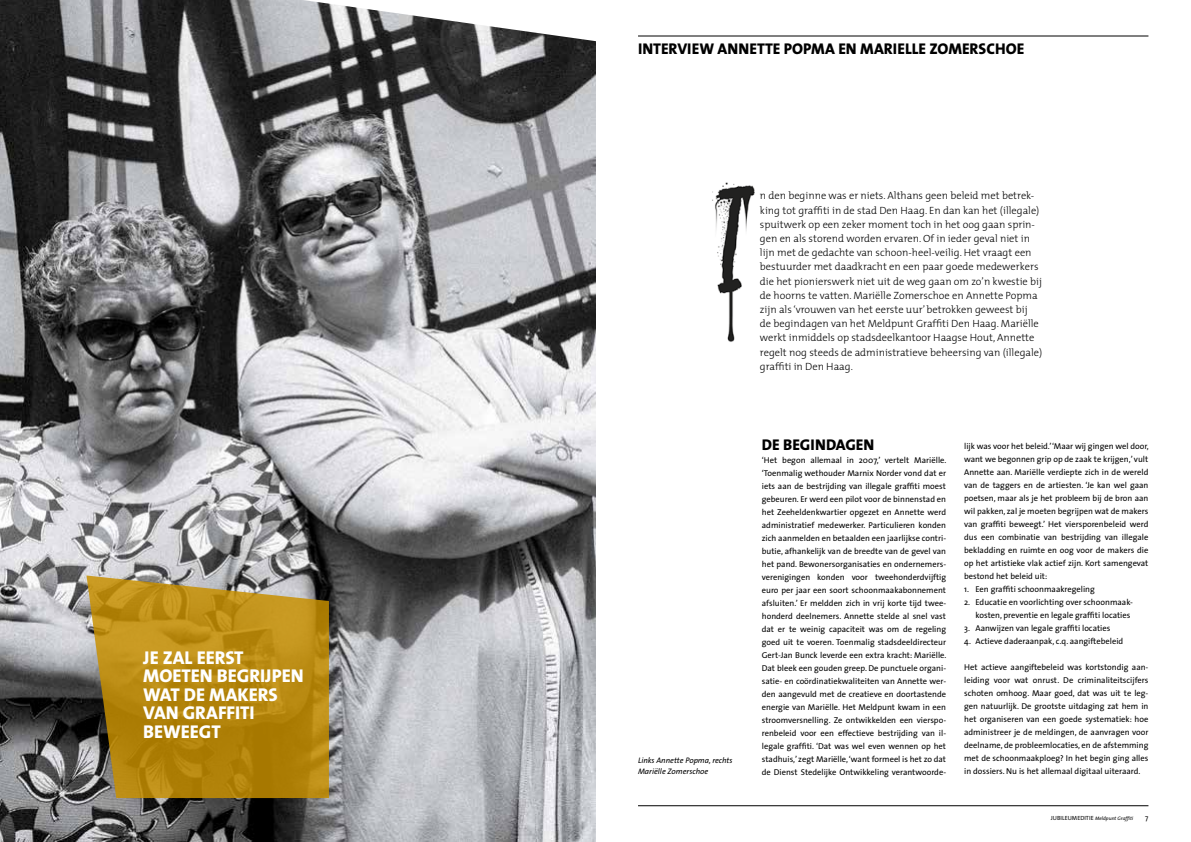
<style>
.page{position:relative;width:1191px;height:842px;background:#fff}
.page>*{position:absolute;margin:0;border:0;box-sizing:border-box;transform-origin:0 0}
.t1{font:800 18.6px/18.4px "The Mix";color:#fff}
.t2{font:800 15.6px "The Mix";color:#000}
.t3{font:300 10.5px/14.2px "The Mix";color:#000}
.t4{font:8.5px/13px "The Sans";color:#000;text-align:justify}
.t5{font:italic 8px/11px "The Sans";color:#000}
.t6{font:7px "The Sans";color:#000}
.t7{font:italic 5px "The Mix";color:#000}
.s1{font-family:"The Sans";font-style:normal;font-size:6px}
</style>
<div class="page">
<img style="left:712px;top:182px;width:43px;height:160px">
<img style="left:0;top:0;width:595px;height:842px">
<hr style="left:638px;top:36px;width:510px;height:1px;background:#000">
<hr style="left:638px;top:805px;width:510px;height:1px;background:#000">
<svg style="left:303px;top:0;width:293px;height:43px"></svg>
<svg style="left:86px;top:575px;width:243px;height:223px;background:#b0871d"></svg>
<h1 class="t1" style="left:143px;top:648px;width:162px">JE ZAL EERST<br>MOETEN BEGRIJPEN<br>WAT DE MAKERS<br>VAN GRAFFITI<br>BEWEEGT</h1>
<h2 class="t2" style="left:638px;top:35px;width:388px">INTERVIEW ANNETTE POPMA EN MARIELLE ZOMERSCHOE</h2>
<p class="t5" style="left:638px;top:755px;width:96px">Links Annette Popma, rechts<br>Mariëlle Zomerschoe</p>
<p class="t3" style="left:760px;top:188px;width:284px">n den beginne was er niets. Althans geen beleid met betrek&shy;king tot graffiti in de stad Den Haag. En dan kan het (illegale) spuitwerk op een zeker moment toch in het oog gaan sprin&shy;gen en als storend worden ervaren. Of in ieder geval niet in lijn met de gedachte van schoon-heel-veilig. Het vraagt een bestuurder met daadkracht en een paar goede medewerkers die het pionierswerk niet uit de weg gaan om zo’n kwestie bij de hoorns te vatten. Mariëlle Zomerschoe en Annette Popma zijn als ‘vrouwen van het eerste uur’ betrokken geweest bij<br>de begindagen van het Meldpunt Graffiti Den Haag. Mariëlle werkt inmiddels op stadsdeelkantoor Haagse Hout, Annette regelt nog steeds de administratieve beheersing van (illegale) graffiti in Den Haag.</p>
<h2 class="t2" style="left:762px;top:431px;width:114px">DE BEGINDAGEN</h2>
<p class="t4" style="left:762px;top:453px;width:186px">‘Het begon allemaal in 2007,’ vertelt Mariëlle. ‘Toenmalig wethouder Marnix Norder vond dat er iets aan de bestrijding van illegale graffiti moest gebeuren. Er werd een pilot voor de binnenstad en het Zeeheldenkwartier opgezet en Annette werd administratief medewerker. Particulieren konden zich aanmelden en betaalden een jaarlijkse contri&shy;butie, afhankelijk van de breedte van de gevel van het pand. Bewonersorganisaties en ondernemers&shy;verenigingen konden voor tweehonderdvijftig euro per jaar een soort schoonmaakabonnement afsluiten.’ Er meldden zich in vrij korte tijd twee&shy;honderd deelnemers. Annette stelde al snel vast dat er te weinig capaciteit was om de regeling goed uit te voeren. Toenmalig stadsdeeldirecteur Gert-Jan Bunck leverde een extra kracht: Mariëlle.<br>Dat bleek een gouden greep. De punctuele organi&shy;satie- en coördinatiekwaliteiten van Annette wer&shy;den aangevuld met de creatieve en doortastende energie van Mariëlle. Het Meldpunt kwam in een stroomversnelling. Ze ontwikkelden een vierspo&shy;renbeleid voor een effectieve bestrijding van il&shy;legale graffiti. ‘Dat was wel even wennen op het stadhuis,’ zegt Mariëlle, ‘want formeel is het zo dat de Dienst Stedelijke Ontwikkeling verantwoorde-</p>
<p class="t4" style="left:964px;top:439px;width:186px">lijk was voor het beleid.’ ‘Maar wij gingen wel door, want we begonnen grip op de zaak te krijgen,’ vult Annette aan. Mariëlle verdiepte zich in de wereld van de taggers en de artiesten. ‘Je kan wel gaan poetsen, maar als je het probleem bij de bron aan wil pakken, zal je moeten begrijpen wat de makers van graffiti beweegt.’ Het viersporenbeleid werd dus een combinatie van bestrijding van illegale bekladding en ruimte en oog voor de makers die op het artistieke vlak actief zijn. Kort samengevat bestond het beleid uit:</p>
<p class="t4" style="left:964px;top:582px;width:132px">1. Een graffiti schoonmaakregeling</p>
<p class="t4" style="left:964px;top:595px;width:169px;text-align:right">2. Educatie en voorlichting over schoonmaak&shy;kosten, preventie en legale graffiti locaties</p>
<p class="t4" style="left:964px;top:621px;width:148px">3. Aanwijzen van legale graffiti locaties</p>
<p class="t4" style="left:964px;top:634px;width:161px">4. Actieve daderaanpak, c.q. aangiftebeleid</p>
<p class="t4" style="left:964px;top:660px;width:186px">Het actieve aangiftebeleid was kortstondig aan&shy;leiding voor wat onrust. De criminaliteitscijfers schoten omhoog. Maar goed, dat was uit te leg&shy;gen natuurlijk. De grootste uitdaging zat hem in het organiseren van een goede systematiek: hoe administreer je de meldingen, de aanvragen voor deelname, de probleemlocaties, en de afstemming met de schoonmaakploeg? In het begin ging alles in dossiers. Nu is het allemaal digitaal uiteraard.</p>
<p class="t7" style="left:1050px;top:815px;width:84px"><span class="s1">JUBILEUMEDITIE</span> Meldpunt Graffiti</p>
<p class="t6" style="left:1145px;top:812px;width:5px">7</p>
</div>
